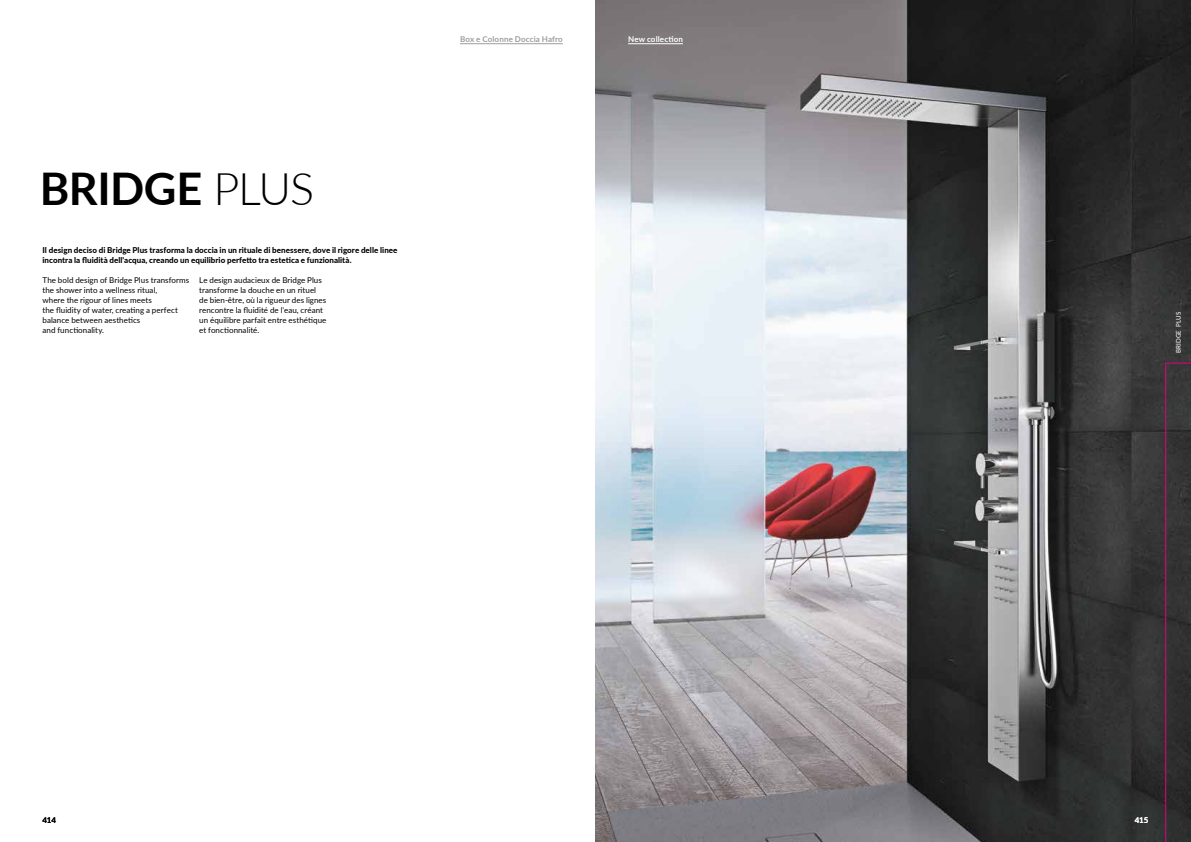
<style>
.page{position:relative;width:1191px;height:842px;background:#fff}
.page>*{position:absolute;margin:0;border:0;box-sizing:border-box;transform-origin:0 0}
.t1{font:700 45px "Lato";letter-spacing:-.01em;color:#000}
.t2{font:8px/10px "Lato";letter-spacing:.005em;color:#000}
.t3{font:800 8px/10px "Lato";letter-spacing:.005em;color:#000}
.t4{font:700 8px "Lato";letter-spacing:.015em;color:#9d9d9c}
.t5{font:700 8px "Lato";letter-spacing:.015em;color:#fff}
.t6{font:700 8px "Lato";color:#000}
.t7{font:500 6.5px "Lato";letter-spacing:.02em;color:#fff;scale:.95 1}
.s1{font-weight:300}
</style>
<div class="page">
<img style="left:595px;top:0;width:596px;height:842px">
<hr style="left:1165px;top:363px;width:1px;height:479px;background:#e6007e">
<svg style="left:1165px;top:363px;width:26px;height:1px"></svg>
<hr style="left:460px;top:44px;width:103px;height:1px;background:#9d9d9c">
<hr style="left:628px;top:44px;width:55px;height:1px;background:#fff">
<h1 class="t1" style="left:40px;top:155px;width:276px">BRIDGE <span class="s1">PLUS</span></h1>
<p class="t3" style="left:43px;top:245px;width:356px">Il design deciso di Bridge Plus trasforma la doccia in un rituale di benessere, dove il rigore delle linee incontra la fluidità dell'acqua, creando un equilibrio perfetto tra estetica e funzionalità.</p>
<p class="t2" style="left:199px;top:275px;width:129px">Le design audacieux de Bridge Plus transforme la douche en un rituel de bien-être, où la rigueur des lignes rencontre la fluidité de l'eau, créant un équilibre parfait entre esthétique et fonctionnalité.</p>
<p class="t2" style="left:43px;top:275px;width:148px">The bold design of Bridge Plus transforms the shower into a wellness ritual,<br>where the rigour of lines meets<br>the fluidity of water, creating a perfect balance between aesthetics<br>and functionality.</p>
<p class="t4" style="left:460px;top:33px;width:104px">Box e Colonne Doccia Hafro</p>
<p class="t5" style="left:628px;top:33px;width:56px">New collection</p>
<p class="t7" style="left:1173px;top:353px;width:45px;rotate:-90deg">BRIDGE PLUS</p>
<p class="t6" style="left:43px;top:814px;width:15px">414</p>
<p class="t5" style="left:1134px;top:814px;width:15px">415</p>
</div>
